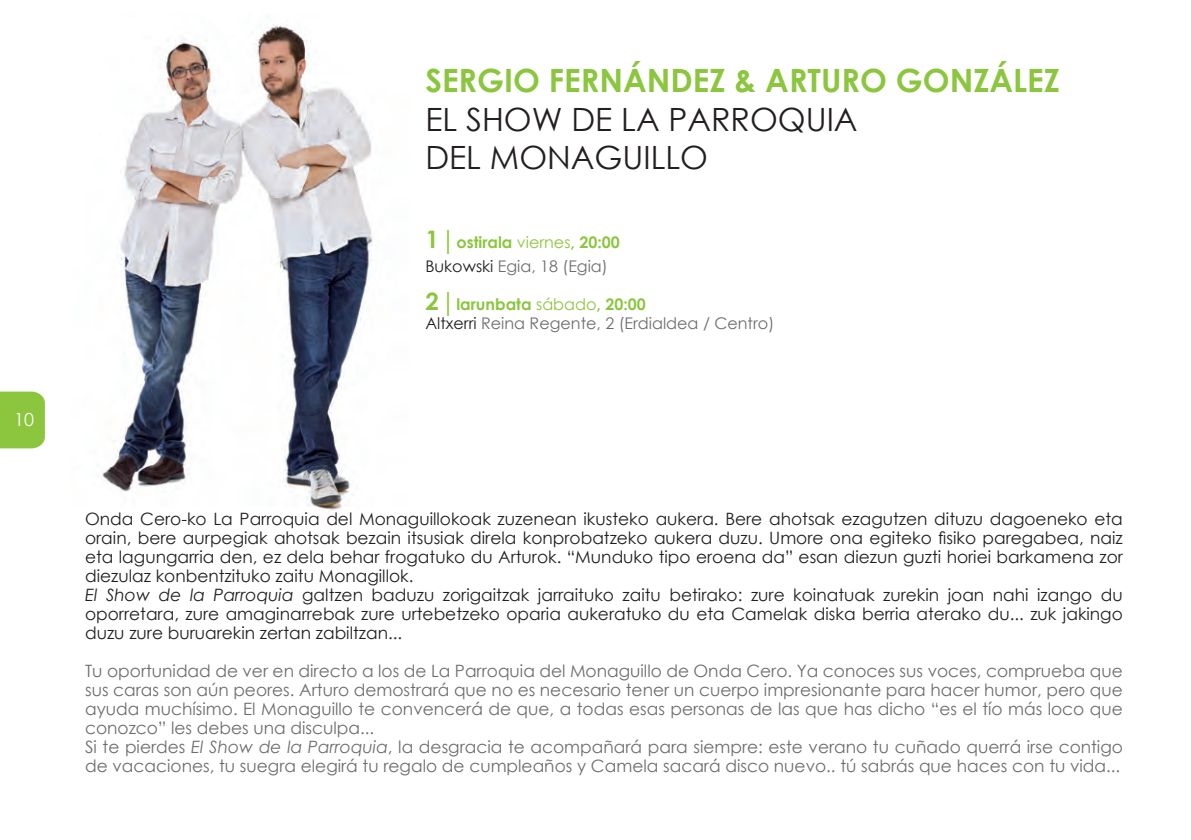
<style>
.page{position:relative;width:1191px;height:840px;background:#fff}
.page>*{position:absolute;margin:0;border:0;box-sizing:border-box;transform-origin:0 0}
.t1{font:32px/38.4px "Century Gothic";color:#231f20}
.t2{font:700 32px "Century Gothic";color:#8bc63e}
.t3{font:18px "Century Gothic";color:#fff}
.t4{font:17px/19px "Century Gothic";color:#231f20}
.t5{font:17px/19px "Century Gothic";color:#6c6d70}
.t6{font:16px/19.2px "Century Gothic";color:#6c6d70}
.t7{font:700 16px/24px "Century Gothic";color:#8bc63e}
.s1{font-size:24px}
.s2{font-family:"Frutiger";font-weight:300;font-size:24px}
.s3{font-weight:400}
.s4{font-weight:400;color:#231f20}
.s5{font-weight:400;color:#6c6d70}
.s6{font-weight:700;font-size:24px;color:#8bc63e}
.s7{font-family:"Frutiger";font-weight:300;font-size:24px;color:#8bc63e}
.s8{font-weight:700;color:#8bc63e}
.s9{color:#8bc63e}
.s10{color:#231f20}
.s11{font-style:italic}
</style>
<div class="page">
<img style="left:102px;top:17px;width:271px;height:493px">
<div style="left:0;top:391px;width:45px;height:57px;background:#8bc63e"></div>
<p class="t3" style="left:14px;top:407px;width:21px">10</p>
<h1 class="t2" style="left:425px;top:56px;width:636px">SERGIO FERNÁNDEZ &amp; ARTURO GONZÁLEZ</h1>
<h1 class="t1" style="left:425px;top:99px;width:434px">EL SHOW DE LA PARROQUIA<br>DEL MONAGUILLO</h1>
<p class="t7" style="left:425px;top:229px;width:196px"><span class="s1">1</span> <span class="s2">|</span> OSTIRALA <span class="s3">viernes</span>, 20:00<br><span class="s4">Bukowski</span> <span class="s5">Egia, 18 (Egia)</span></p>
<p class="t6" style="left:425px;top:294px;width:350px"><span class="s6">2</span> <span class="s7">|</span> <span class="s8">LARUNBATA</span> <span class="s9">sábado</span><span class="s8">, 20:00<br></span><span class="s10">Altxerri</span> Reina Regente, 2 (Erdialdea / Centro)</p>
<p class="t4" style="left:85px;top:508px;width:1039px">Onda Cero-ko La Parroquia del Monaguillokoak zuzenean ikusteko aukera. Bere ahotsak ezagutzen dituzu dagoeneko eta orain, bere aurpegiak ahotsak bezain itsusiak direla konprobatzeko aukera duzu. Umore ona egiteko fisiko paregabea, naiz eta lagungarria den, ez dela behar frogatuko du Arturok. “Munduko tipo eroena da” esan diezun guzti horiei barkamena zor diezulaz konbentzituko zaitu Monagillok.<br><span class="s11">El Show de la Parroquia</span> galtzen baduzu zorigaitzak jarraituko zaitu betirako: zure koinatuak zurekin joan nahi izango du oporretara, zure amaginarrebak zure urtebetzeko oparia aukeratuko du eta Camelak diska berria aterako du... zuk jakingo duzu zure buruarekin zertan zabiltzan...</p>
<p class="t5" style="left:85px;top:660px;width:1039px">Tu oportunidad de ver en directo a los de La Parroquia del Monaguillo de Onda Cero. Ya conoces sus voces, comprueba que sus caras son aún peores. Arturo demostrará que no es necesario tener un cuerpo impresionante para hacer humor, pero que ayuda muchísimo. El Monaguillo te convencerá de que, a todas esas personas de las que has dicho “es el tío más loco que conozco” les debes una disculpa...<br>Si te pierdes <span class="s11">El Show de la Parroquia</span>, la desgracia te acompañará para siempre: este verano tu cuñado querrá irse contigo de vacaciones, tu suegra elegirá tu regalo de cumpleaños y Camela sacará disco nuevo.. tú sabrás que haces con tu vida...</p>
</div>
